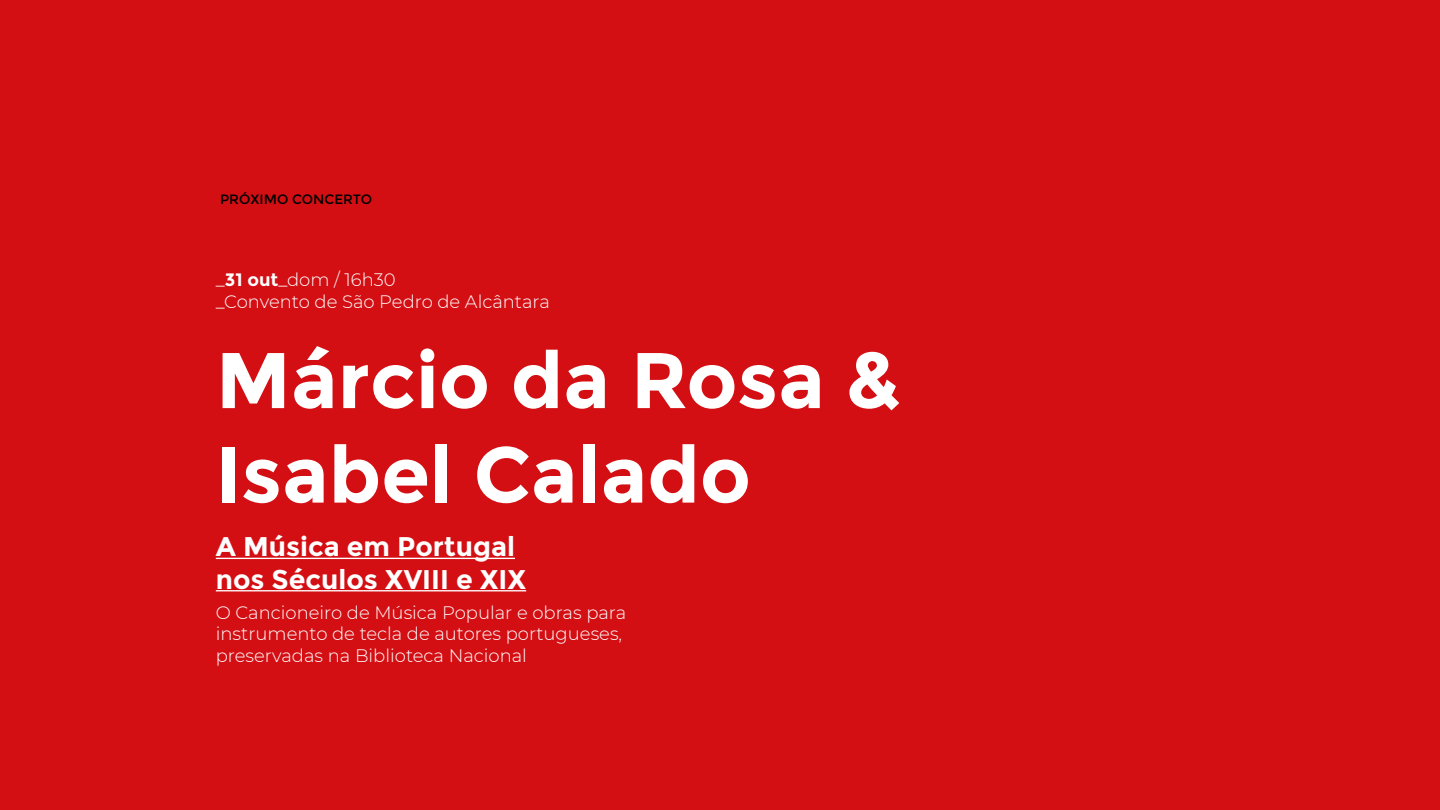
<style>
.page{position:relative;width:1440px;height:810px;background:#d40f14}
.page>*{position:absolute;margin:0;border:0;box-sizing:border-box;transform-origin:0 0}
.t1{font:700 78.75px/94.5px "Montserrat";color:#fff}
.t2{font:700 27px/32.4px "Montserrat";color:#fff}
.t3{font:300 18px/21.6px "Montserrat";color:#fff}
.t4{font:13.5px "Montserrat";color:#000}
.s1{font-weight:700}
</style>
<div class="page">
<hr style="left:216px;top:558px;width:299px;height:1px;background:#fff">
<hr style="left:216px;top:590px;width:310px;height:1px;background:#fff">
<p class="t4" style="left:220px;top:191px;width:154px">PRÓXIMO CONCERTO</p>
<p class="t3" style="left:216px;top:269px;width:336px">_<span class="s1">31 out</span>_dom / 16h30<br>_Convento de São Pedro de Alcântara</p>
<h1 class="t1" style="left:216px;top:333px;width:687px">Márcio da Rosa &amp;<br>Isabel Calado</h1>
<h2 class="t2" style="left:216px;top:531px;width:312px">A Música em Portugal nos Séculos XVIII e XIX</h2>
<p class="t3" style="left:216px;top:601px;width:412px">O Cancioneiro de Música Popular e obras para instrumento de tecla de autores portugueses, preservadas na Biblioteca Nacional</p>
</div>
